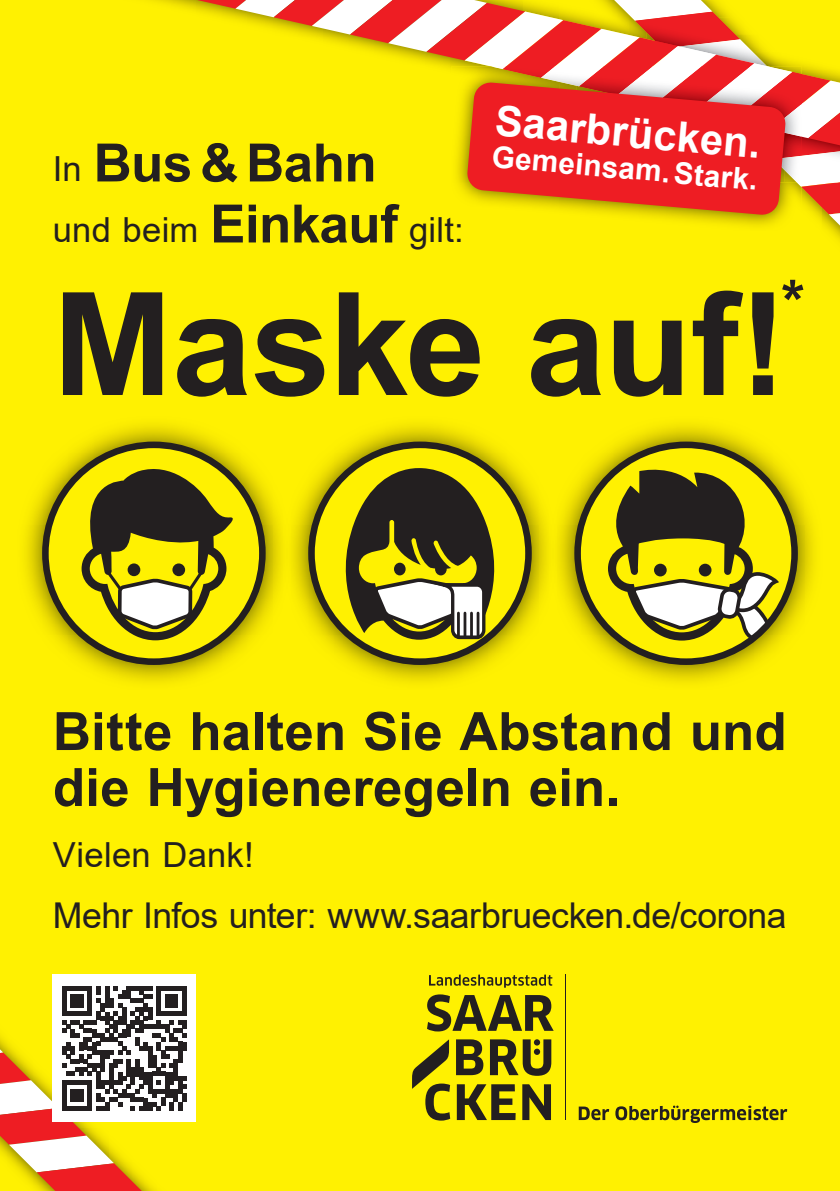
<style>
.page{position:relative;width:840px;height:1191px;background:#fff}
.page>*{position:absolute;margin:0;border:0;box-sizing:border-box;transform-origin:0 0}
.t1{font:700 143.4px "Arial";letter-spacing:-.01em;color:#231f20}
.t2{font:700 60px "Arial";color:#231f20}
.t3{font:700 52.8px/56px "Arial";color:#231f20}
.t4{font:700 41.8px "Arial";color:#fff}
.t5{font:35.6px "Arial";letter-spacing:-.015em;color:#231f20}
.t6{font:34.6px "Arial";letter-spacing:.01em;color:#231f20}
.t7{font:700 29.8px "Arial";color:#fff}
.s1{font-weight:400;font-size:34.6px}
.s2{font-weight:700;font-size:52.8px}
</style>
<div class="page">
<div style="left:0;top:0;width:839px;height:1191px;background:#fff101"></div>
<svg style="left:197px;top:0;width:643px;height:225px"></svg>
<img style="left:785px;top:137px;width:16px;height:19px">
<img style="left:785px;top:156px;width:16px;height:26px">
<img style="left:490px;top:66px;width:12px;height:3px">
<img style="left:502px;top:66px;width:38px;height:12px">
<img style="left:540px;top:66px;width:39px;height:16px">
<img style="left:579px;top:66px;width:38px;height:16px">
<img style="left:617px;top:66px;width:38px;height:16px">
<img style="left:655px;top:66px;width:38px;height:16px">
<img style="left:693px;top:66px;width:99px;height:16px">
<img style="left:731px;top:72px;width:70px;height:32px">
<img style="left:785px;top:104px;width:16px;height:33px">
<svg style="left:466px;top:82px;width:319px;height:133px;fill:#ee1d23"></svg>
<svg style="left:429px;top:974px;width:123px;height:13px"></svg>
<hr style="left:564px;top:974px;width:1px;height:146px;background:#231f20">
<svg style="left:412px;top:994px;width:141px;height:126px"></svg>
<svg style="left:578px;top:1106px;width:30px;height:14px"></svg>
<svg style="left:615px;top:1105px;width:171px;height:18px"></svg>
<div style="left:53px;top:974px;width:143px;height:147px;background:#fff"></div>
<svg style="left:0;top:986px;width:186px;height:205px"></svg>
<img style="left:291px;top:425px;width:247px;height:210px">
<img style="left:320px;top:635px;width:200px;height:47px">
<svg style="left:311px;top:445px;width:217px;height:216px"></svg>
<svg style="left:340px;top:468px;width:159px;height:172px"></svg>
<hr style="left:456px;top:613px;width:3px;height:23px;background:#231f20">
<hr style="left:476px;top:613px;width:3px;height:23px;background:#231f20">
<hr style="left:470px;top:613px;width:2px;height:23px;background:#231f20">
<hr style="left:463px;top:613px;width:3px;height:23px;background:#231f20">
<div style="left:308px;top:441px;width:223px;height:224px;border:7px solid #231f20;border-radius:50%"></div>
<img style="left:560px;top:425px;width:243px;height:101px">
<img style="left:557px;top:526px;width:247px;height:156px">
<svg style="left:577px;top:445px;width:217px;height:216px"></svg>
<svg style="left:606px;top:468px;width:173px;height:172px"></svg>
<div style="left:574px;top:441px;width:223px;height:224px;border:7px solid #231f20;border-radius:50%"></div>
<img style="left:25px;top:425px;width:257px;height:257px">
<svg style="left:45px;top:445px;width:217px;height:216px"></svg>
<svg style="left:79px;top:468px;width:160px;height:172px"></svg>
<div style="left:42px;top:441px;width:223px;height:224px;border:7px solid #231f20;border-radius:50%"></div>
<p class="t3" style="left:53px;top:135px;width:325px"><span class="s1">In</span> Bus &amp; Bahn</p>
<p class="t6" style="left:53px;top:206px;width:412px">und beim <span class="s2">Einkauf</span> gilt:</p>
<p class="t4" style="left:497px;top:91px;width:268px;rotate:5deg">Saarbrücken.</p>
<p class="t7" style="left:493px;top:136px;width:268px;rotate:5deg">Gemeinsam. Stark.</p>
<h1 class="t1" style="left:53px;top:243px;width:735px">Maske auf!</h1>
<p class="t2" style="left:780px;top:262px;width:25px">*</p>
<p class="t3" style="left:53px;top:704px;width:735px">Bitte halten Sie Abstand und die Hygieneregeln ein.</p>
<p class="t6" style="left:53px;top:831px;width:202px">Vielen Dank!</p>
<p class="t5" style="left:53px;top:891px;width:735px">Mehr Infos unter: www.saarbruecken.de/corona</p>
</div>
